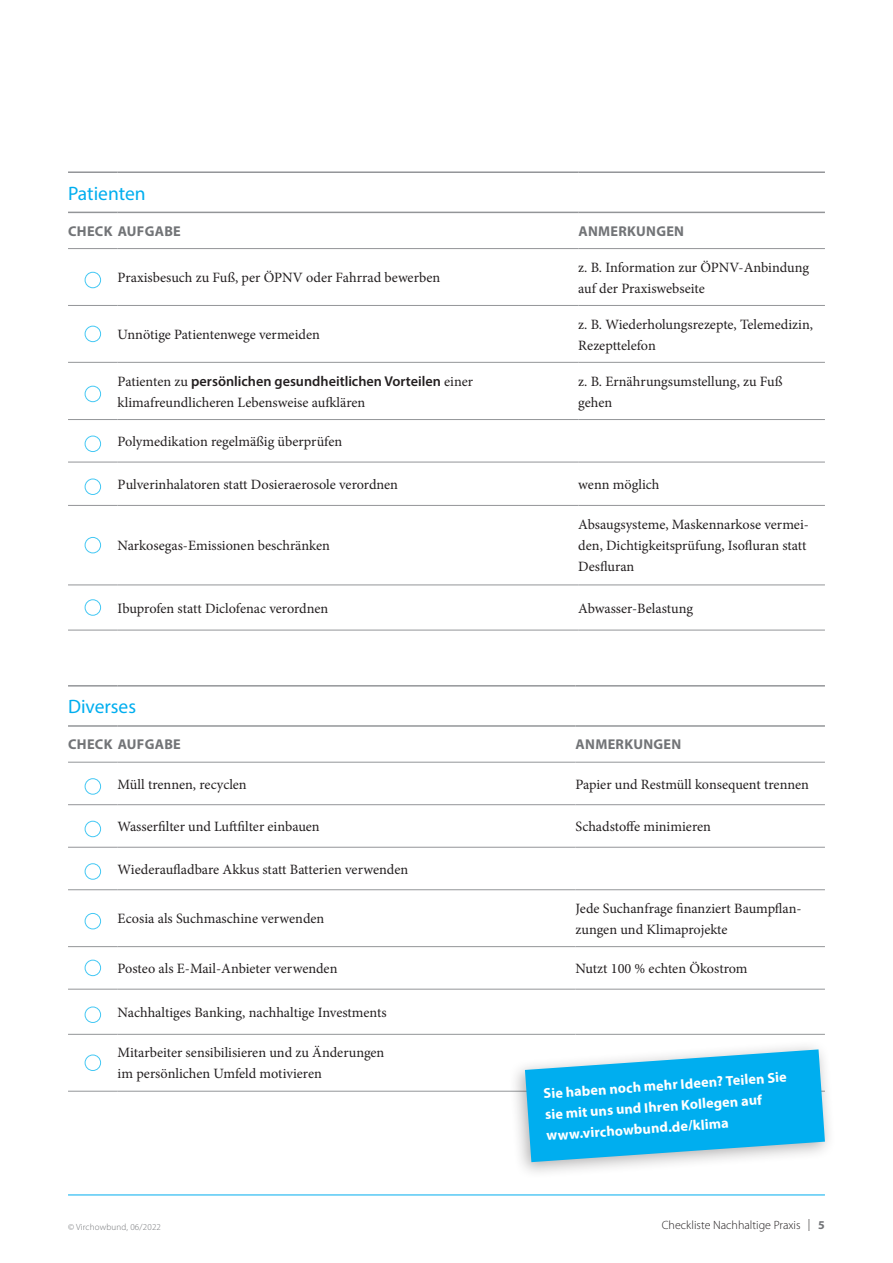
<style>
.page{position:relative;width:893px;height:1263px;background:#fff}
.page>*{position:absolute;margin:0;border:0;box-sizing:border-box;transform-origin:0 0}
.t1{font:19.5px "Myriad Pro";color:#00aeef}
.t2{font:14.25px/21px "Minion Pro";color:#231f20}
.t3{font:700 14.25px/21px "Myriad Pro";color:#fff}
.t4{font:700 14.25px "Myriad Pro";letter-spacing:.02em;color:#727477}
.t5{font:300 12px "Myriad Pro";color:#231f20}
.t6{font:700 12px "Myriad Pro";color:#727477}
.t7{font:300 9px "Myriad Pro";letter-spacing:.02em;color:#727477}
.s1{font-family:"Myriad Pro";font-weight:600}
</style>
<div class="page">
<hr style="left:68px;top:1194px;width:757px;height:1px;background:#00aeef">
<hr style="left:68px;top:171px;width:50px;height:2px;background:#939598">
<hr style="left:118px;top:171px;width:460px;height:2px;background:#939598">
<hr style="left:578px;top:171px;width:247px;height:2px;background:#939598">
<hr style="left:68px;top:212px;width:50px;height:1px;background:#939598">
<hr style="left:118px;top:212px;width:460px;height:1px;background:#939598">
<hr style="left:578px;top:212px;width:247px;height:1px;background:#939598">
<hr style="left:68px;top:248px;width:50px;height:1px;background:#939598">
<hr style="left:118px;top:248px;width:460px;height:1px;background:#939598">
<hr style="left:578px;top:248px;width:247px;height:1px;background:#939598">
<hr style="left:68px;top:305px;width:50px;height:1px;background:#939598">
<hr style="left:118px;top:305px;width:460px;height:1px;background:#939598">
<hr style="left:578px;top:305px;width:247px;height:1px;background:#939598">
<hr style="left:68px;top:362px;width:50px;height:1px;background:#939598">
<hr style="left:118px;top:362px;width:460px;height:1px;background:#939598">
<hr style="left:578px;top:362px;width:247px;height:1px;background:#939598">
<hr style="left:68px;top:419px;width:50px;height:1px;background:#939598">
<hr style="left:118px;top:419px;width:460px;height:1px;background:#939598">
<hr style="left:578px;top:419px;width:247px;height:1px;background:#939598">
<hr style="left:68px;top:462px;width:50px;height:1px;background:#939598">
<hr style="left:118px;top:462px;width:460px;height:1px;background:#939598">
<hr style="left:578px;top:462px;width:247px;height:1px;background:#939598">
<hr style="left:68px;top:505px;width:50px;height:1px;background:#939598">
<hr style="left:118px;top:505px;width:460px;height:1px;background:#939598">
<hr style="left:578px;top:505px;width:247px;height:1px;background:#939598">
<hr style="left:68px;top:584px;width:50px;height:1px;background:#939598">
<hr style="left:118px;top:584px;width:460px;height:1px;background:#939598">
<hr style="left:578px;top:584px;width:247px;height:1px;background:#939598">
<hr style="left:68px;top:630px;width:50px;height:1px;background:#939598">
<hr style="left:118px;top:630px;width:460px;height:1px;background:#939598">
<hr style="left:578px;top:630px;width:247px;height:1px;background:#939598">
<div style="left:85px;top:272px;width:16px;height:16px;border:1px solid #44c8f4;border-radius:50%"></div>
<div style="left:85px;top:326px;width:16px;height:16px;border:1px solid #44c8f4;border-radius:50%"></div>
<div style="left:85px;top:386px;width:16px;height:16px;border:1px solid #44c8f4;border-radius:50%"></div>
<div style="left:85px;top:436px;width:16px;height:16px;border:1px solid #44c8f4;border-radius:50%"></div>
<div style="left:85px;top:479px;width:16px;height:16px;border:1px solid #44c8f4;border-radius:50%"></div>
<div style="left:85px;top:537px;width:16px;height:16px;border:1px solid #44c8f4;border-radius:50%"></div>
<div style="left:85px;top:599px;width:16px;height:17px;border:1px solid #44c8f4;border-radius:50%"></div>
<hr style="left:68px;top:685px;width:50px;height:1px;background:#939598">
<hr style="left:118px;top:685px;width:457px;height:1px;background:#939598">
<hr style="left:575px;top:685px;width:250px;height:1px;background:#939598">
<hr style="left:68px;top:725px;width:50px;height:2px;background:#939598">
<hr style="left:118px;top:725px;width:457px;height:2px;background:#939598">
<hr style="left:575px;top:725px;width:250px;height:2px;background:#939598">
<hr style="left:68px;top:762px;width:50px;height:1px;background:#939598">
<hr style="left:118px;top:762px;width:457px;height:1px;background:#939598">
<hr style="left:575px;top:762px;width:250px;height:1px;background:#939598">
<hr style="left:68px;top:804px;width:50px;height:1px;background:#939598">
<hr style="left:118px;top:804px;width:457px;height:1px;background:#939598">
<hr style="left:575px;top:804px;width:250px;height:1px;background:#939598">
<hr style="left:68px;top:847px;width:50px;height:1px;background:#939598">
<hr style="left:118px;top:847px;width:457px;height:1px;background:#939598">
<hr style="left:575px;top:847px;width:250px;height:1px;background:#939598">
<hr style="left:68px;top:889px;width:50px;height:1px;background:#939598">
<hr style="left:118px;top:889px;width:457px;height:1px;background:#939598">
<hr style="left:575px;top:889px;width:250px;height:1px;background:#939598">
<hr style="left:68px;top:946px;width:50px;height:1px;background:#939598">
<hr style="left:118px;top:946px;width:457px;height:1px;background:#939598">
<hr style="left:575px;top:946px;width:250px;height:1px;background:#939598">
<hr style="left:68px;top:989px;width:50px;height:1px;background:#939598">
<hr style="left:118px;top:989px;width:457px;height:1px;background:#939598">
<hr style="left:575px;top:989px;width:250px;height:1px;background:#939598">
<hr style="left:68px;top:1034px;width:50px;height:1px;background:#939598">
<hr style="left:118px;top:1034px;width:457px;height:1px;background:#939598">
<hr style="left:575px;top:1034px;width:250px;height:1px;background:#939598">
<hr style="left:68px;top:1091px;width:50px;height:1px;background:#939598">
<hr style="left:118px;top:1091px;width:457px;height:1px;background:#939598">
<div style="left:85px;top:778px;width:16px;height:16px;border:1px solid #44c8f4;border-radius:50%"></div>
<div style="left:85px;top:821px;width:16px;height:16px;border:1px solid #44c8f4;border-radius:50%"></div>
<div style="left:85px;top:863px;width:16px;height:17px;border:1px solid #44c8f4;border-radius:50%"></div>
<div style="left:85px;top:913px;width:16px;height:16px;border:1px solid #44c8f4;border-radius:50%"></div>
<div style="left:85px;top:960px;width:16px;height:16px;border:1px solid #44c8f4;border-radius:50%"></div>
<div style="left:85px;top:1006px;width:16px;height:17px;border:1px solid #44c8f4;border-radius:50%"></div>
<div style="left:85px;top:1054px;width:16px;height:17px;border:1px solid #44c8f4;border-radius:50%"></div>
<div style="left:509px;top:1039px;width:327px;height:140px;background:#231f20;opacity:.35"></div>
<svg style="left:525px;top:1049px;width:300px;height:113px;background:#2ebaee"></svg>
<p class="t1" style="left:68px;top:181px;width:79px">Patienten</p>
<p class="t4" style="left:68px;top:222px;width:114px">CHECK AUFGABE</p>
<p class="t4" style="left:578px;top:222px;width:107px">ANMERKUNGEN</p>
<p class="t2" style="left:118px;top:267px;width:324px">Praxisbesuch zu Fuß, per ÖPNV oder Fahrrad bewerben</p>
<p class="t2" style="left:578px;top:257px;width:232px">z. B. Information zur ÖPNV-Anbindung auf der Praxiswebseite</p>
<p class="t2" style="left:118px;top:324px;width:204px">Unnötige Patientenwege vermeiden</p>
<p class="t2" style="left:578px;top:314px;width:236px">z. B. Wiederholungsrezepte, Telemedizin,<br>Rezepttelefon</p>
<p class="t2" style="left:118px;top:371px;width:357px">Patienten zu <span class="s1">persönlichen gesundheitlichen Vorteilen</span> einer klimafreundlicheren Lebensweise aufklären</p>
<p class="t2" style="left:578px;top:371px;width:206px">z. B. Ernährungsumstellung, zu Fuß gehen</p>
<p class="t2" style="left:118px;top:431px;width:226px">Polymedikation regelmäßig überprüfen</p>
<p class="t2" style="left:118px;top:474px;width:282px">Pulverinhalatoren statt Dosieraerosole verordnen</p>
<p class="t2" style="left:578px;top:474px;width:83px">wenn möglich</p>
<p class="t2" style="left:118px;top:535px;width:214px">Narkosegas-Emissionen beschränken</p>
<p class="t2" style="left:578px;top:514px;width:232px">Absaugsysteme, Maskennarkose vermei&shy;den, Dichtigkeitsprüfung, Isofluran statt<br>Desfluran</p>
<p class="t2" style="left:118px;top:598px;width:212px">Ibuprofen statt Diclofenac verordnen</p>
<p class="t2" style="left:578px;top:598px;width:116px">Abwasser-Belastung</p>
<p class="t1" style="left:68px;top:695px;width:70px">Diverses</p>
<p class="t4" style="left:68px;top:735px;width:114px">CHECK AUFGABE</p>
<p class="t4" style="left:576px;top:735px;width:107px">ANMERKUNGEN</p>
<p class="t2" style="left:118px;top:774px;width:131px">Müll trennen, recyclen</p>
<p class="t2" style="left:575px;top:774px;width:235px">Papier und Restmüll konsequent trennen</p>
<p class="t2" style="left:118px;top:816px;width:204px">Wasserfilter und Luftfilter einbauen</p>
<p class="t2" style="left:575px;top:816px;width:137px">Schadstoffe minimieren</p>
<p class="t2" style="left:118px;top:859px;width:292px">Wiederaufladbare Akkus statt Batterien verwenden</p>
<p class="t2" style="left:118px;top:908px;width:208px">Ecosia als Suchmaschine verwenden</p>
<p class="t2" style="left:575px;top:898px;width:228px">Jede Suchanfrage finanziert Baumpflan&shy;zungen und Klimaprojekte</p>
<p class="t2" style="left:118px;top:958px;width:221px">Posteo als E-Mail-Anbieter verwenden</p>
<p class="t2" style="left:575px;top:958px;width:174px">Nutzt 100 % echten Ökostrom</p>
<p class="t2" style="left:118px;top:1002px;width:271px">Nachhaltiges Banking, nachhaltige Investments</p>
<p class="t2" style="left:118px;top:1042px;width:268px">Mitarbeiter sensibilisieren und zu Änderungen im persönlichen Umfeld motivieren</p>
<p class="t3" style="left:543px;top:1083px;width:245px;rotate:-4deg">Sie haben noch mehr Ideen? Teilen Sie sie mit uns und Ihren Kollegen auf www.virchowbund.de/klima</p>
<p class="t5" style="left:662px;top:1219px;width:150px">Checkliste Nachhaltige Praxis |</p>
<p class="t7" style="left:68px;top:1222px;width:94px">© Virchowbund, 06/2022</p>
<p class="t6" style="left:818px;top:1217px;width:8px">5</p>
</div>
